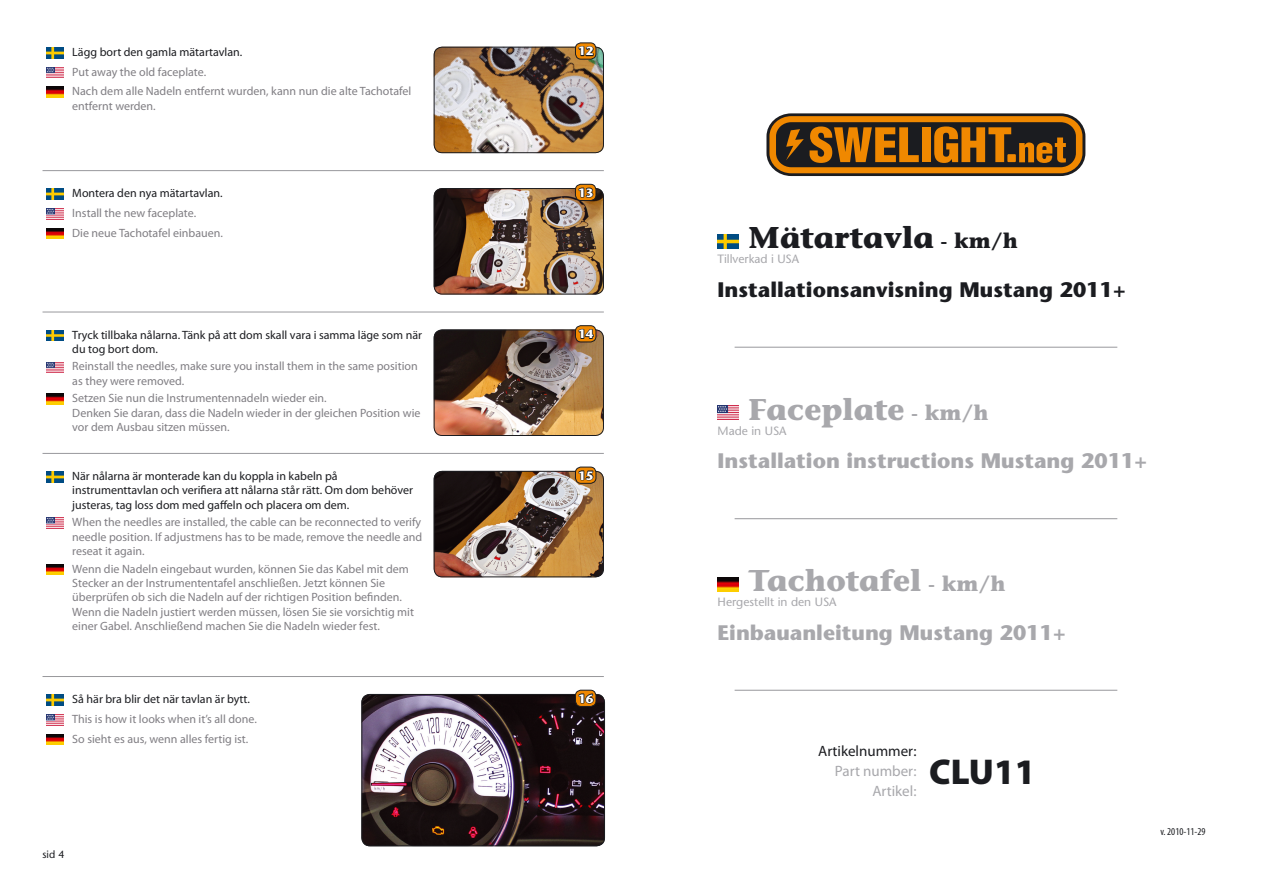
<style>
.page{position:relative;width:1263px;height:893px;background:#fff}
.page>*{position:absolute;margin:0;border:0;box-sizing:border-box;transform-origin:0 0}
.t1{font:900 36px "Myriad Pro";color:#1b1c20}
.t2{font:700 30px "Stone Informal Std";color:#a8a8ac}
.t3{font:700 30px "Stone Informal Std";color:#1b1c20}
.t4{font:700 21px "Stone Sans Std";color:#a8a8ac}
.t5{font:700 21px "Stone Sans Std";color:#1b1c20}
.t6{font:15px "Myriad Pro";color:#a8a8ac}
.t7{font:15px "Myriad Pro";color:#1b1c20}
.t8{font:12px/14.4px "Myriad Pro";color:#807e83}
.t9{font:12px/14.4px "Myriad Pro";color:#1b1c20}
.t10{font:500 12px "Stone Sans Std";color:#a8a8ac}
.t11{font:700 12px "Stone Sans Std";color:#fff}
.t12{font:condensed 10.5px "Myriad Pro";color:#1b1c20}
.t13{font:500 10.5px "Stone Sans Std";color:#1b1c20}
.s1{font-size:21px}
</style>
<div class="page">
<img style="left:718px;top:234px;width:21px;height:14px">
<svg style="left:766px;top:113px;width:319px;height:63px;background:#865617"></svg>
<img style="left:47px;top:695px;width:16px;height:10px">
<img style="left:363px;top:694px;width:242px;height:152px">
<div style="left:361px;top:694px;width:244px;height:152px;border:1px solid #1b1c20;border-radius:8px"></div>
<img style="left:47px;top:714px;width:16px;height:11px">
<img style="left:47px;top:734px;width:16px;height:11px">
<img style="left:47px;top:472px;width:16px;height:10px">
<img style="left:434px;top:471px;width:170px;height:106px">
<div style="left:434px;top:471px;width:170px;height:106px;border:1px solid #1b1c20;border-radius:8px"></div>
<img style="left:47px;top:518px;width:16px;height:10px">
<img style="left:47px;top:564px;width:16px;height:11px">
<img style="left:47px;top:330px;width:16px;height:11px">
<img style="left:434px;top:330px;width:170px;height:106px">
<div style="left:434px;top:330px;width:170px;height:106px;border:1px solid #1b1c20;border-radius:8px"></div>
<img style="left:47px;top:362px;width:16px;height:11px">
<img style="left:47px;top:394px;width:16px;height:11px">
<img style="left:47px;top:189px;width:16px;height:10px">
<img style="left:434px;top:188px;width:170px;height:106px">
<div style="left:434px;top:188px;width:170px;height:106px;border:1px solid #1b1c20;border-radius:8px"></div>
<img style="left:47px;top:209px;width:16px;height:10px">
<img style="left:47px;top:228px;width:16px;height:11px">
<img style="left:47px;top:47px;width:16px;height:11px">
<img style="left:434px;top:47px;width:170px;height:106px">
<div style="left:434px;top:47px;width:170px;height:106px;border:1px solid #1b1c20;border-radius:8px"></div>
<img style="left:47px;top:67px;width:16px;height:11px">
<img style="left:47px;top:87px;width:16px;height:11px">
<hr style="left:43px;top:170px;width:561px;height:1px;background:#98989c">
<hr style="left:43px;top:312px;width:561px;height:1px;background:#98989c">
<hr style="left:735px;top:347px;width:382px;height:1px;background:#98989c">
<hr style="left:735px;top:518px;width:382px;height:1px;background:#98989c">
<hr style="left:735px;top:690px;width:382px;height:1px;background:#98989c">
<hr style="left:43px;top:453px;width:561px;height:1px;background:#98989c">
<hr style="left:43px;top:676px;width:561px;height:1px;background:#98989c">
<img style="left:718px;top:406px;width:21px;height:14px">
<img style="left:718px;top:577px;width:21px;height:14px">
<svg style="left:575px;top:43px;width:21px;height:16px"></svg>
<div style="left:575px;top:43px;width:21px;height:17px;border:1px solid #1b1c20;border-radius:6px"></div>
<svg style="left:577px;top:45px;width:18px;height:12px"></svg>
<div style="left:575px;top:184px;width:21px;height:17px;background:#f08800;border-radius:6px"></div>
<div style="left:575px;top:184px;width:21px;height:17px;border:1px solid #1b1c20;border-radius:6px"></div>
<svg style="left:577px;top:187px;width:17px;height:12px"></svg>
<div style="left:575px;top:326px;width:21px;height:16px;background:#f08800;border-radius:6px"></div>
<div style="left:575px;top:325px;width:21px;height:17px;border:1px solid #1b1c20;border-radius:6px"></div>
<svg style="left:577px;top:328px;width:18px;height:12px"></svg>
<div style="left:575px;top:467px;width:21px;height:16px;background:#f08800;border-radius:6px"></div>
<div style="left:575px;top:467px;width:21px;height:17px;border:1px solid #1b1c20;border-radius:6px"></div>
<svg style="left:578px;top:470px;width:16px;height:11px"></svg>
<div style="left:575px;top:690px;width:21px;height:16px;background:#f08800;border-radius:6px"></div>
<div style="left:575px;top:690px;width:21px;height:17px;border:1px solid #1b1c20;border-radius:6px"></div>
<svg style="left:577px;top:692px;width:18px;height:12px"></svg>
<p class="t9" style="left:72px;top:44px;width:172px">Lägg bort den gamla mätartavlan.</p>
<p class="t8" style="left:72px;top:61px;width:341px;line-height:19.8px">Put away the old faceplate.<br>Nach dem alle Nadeln entfernt wurden, kann nun die alte Tachotafel</p>
<p class="t8" style="left:72px;top:98px;width:85px">entfernt werden.</p>
<p class="t9" style="left:72px;top:186px;width:152px">Montera den nya mätartavlan.</p>
<p class="t8" style="left:72px;top:203px;width:152px;line-height:19.8px">Install the new faceplate.<br>Die neue Tachotafel einbauen.</p>
<p class="t9" style="left:72px;top:327px;width:351px">Tryck tillbaka nålarna. Tänk på att dom skall vara i samma läge som när du tog bort dom.</p>
<p class="t8" style="left:72px;top:359px;width:347px">Reinstall the needles, make sure you install them in the same position as they were removed.</p>
<p class="t8" style="left:72px;top:391px;width:350px">Setzen Sie nun die Instrumentennadeln wieder ein.<br>Denken Sie daran, dass die Nadeln wieder in der gleichen Position wie vor dem Ausbau sitzen müssen.</p>
<p class="t9" style="left:72px;top:469px;width:342px">När nålarna är monterade kan du koppla in kabeln på instrumenttavlan och verifiera att nålarna står rätt. Om dom behöver justeras, tag loss dom med gaffeln och placera om dem.</p>
<p class="t8" style="left:72px;top:515px;width:352px;text-align:justify">When the needles are installed, the cable can be reconnected to verify needle position. If adjustmens has to be made, remove the needle and reseat it again.</p>
<p class="t8" style="left:72px;top:561px;width:343px">Wenn die Nadeln eingebaut wurden, können Sie das Kabel mit dem Stecker an der Instrumententafel anschließen. Jetzt können Sie überprüfen ob sich die Nadeln auf der richtigen Position befinden.<br>Wenn die Nadeln justiert werden müssen, lösen Sie sie vorsichtig mit einer Gabel. Anschließend machen Sie die Nadeln wieder fest.</p>
<p class="t9" style="left:72px;top:692px;width:179px">Så här bra blir det när tavlan är bytt.</p>
<p class="t8" style="left:72px;top:709px;width:186px;line-height:19.8px">This is how it looks when it’s all done.<br>So sieht es aus, wenn alles fertig ist.</p>
<p class="t13" style="left:43px;top:848px;width:23px">sid 4</p>
<p class="t11" style="left:578px;top:44px;width:17px">12</p>
<p class="t11" style="left:578px;top:185px;width:17px">13</p>
<p class="t11" style="left:578px;top:327px;width:17px">14</p>
<p class="t11" style="left:578px;top:468px;width:17px">15</p>
<p class="t11" style="left:578px;top:691px;width:17px">16</p>
<h2 class="t3" style="left:748px;top:219px;width:271px">Mätartavla <span class="s1">- km/h</span></h2>
<p class="t10" style="left:718px;top:252px;width:83px">Tillverkad i USA</p>
<h3 class="t5" style="left:718px;top:277px;width:410px">Installationsanvisning Mustang 2011+</h3>
<h2 class="t2" style="left:748px;top:390px;width:242px">Faceplate <span class="s1">- km/h</span></h2>
<p class="t10" style="left:718px;top:423px;width:70px">Made in USA</p>
<h3 class="t4" style="left:718px;top:448px;width:431px">Installation instructions Mustang 2011+</h3>
<h2 class="t2" style="left:748px;top:562px;width:259px">Tachotafel <span class="s1">- km/h</span></h2>
<p class="t10" style="left:718px;top:595px;width:120px">Hergestellt in den USA</p>
<h3 class="t4" style="left:718px;top:620px;width:350px">Einbauanleitung Mustang 2011+</h3>
<p class="t7" style="left:818px;top:742px;width:100px">Artikelnummer:</p>
<p class="t6" style="left:835px;top:762px;width:83px">Part number:</p>
<h1 class="t1" style="left:929px;top:751px;width:108px">CLU11</h1>
<p class="t6" style="left:872px;top:781px;width:46px">Artikel:</p>
<p class="t12" style="left:1160px;top:826px;width:47px">v. 2010-11-29</p>
</div>
